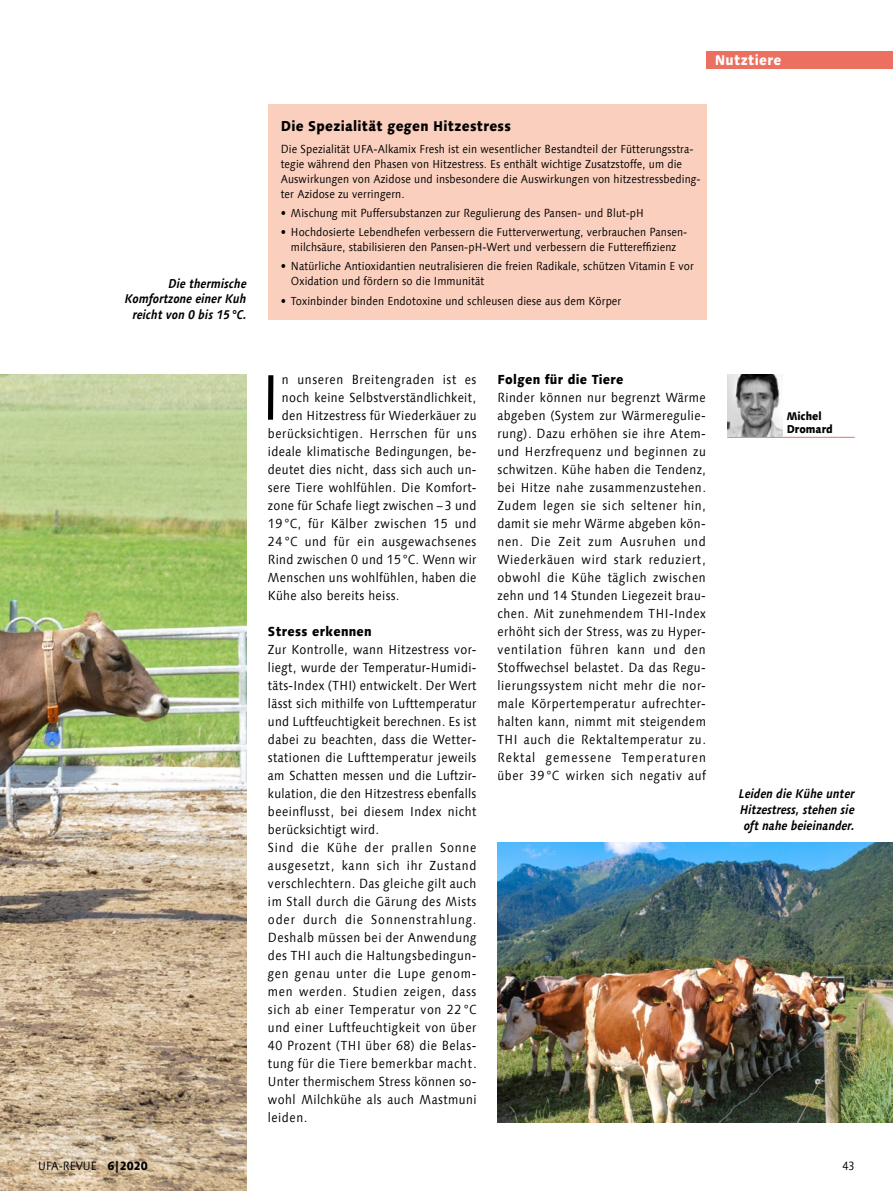
<style>
.page{position:relative;width:893px;height:1191px;background:#fff}
.page>*{position:absolute;margin:0;border:0;box-sizing:border-box;transform-origin:0 0}
.t1{font:64.2px "Linotype Syntax Com";color:#000;scale:.9 1}
.t2{font:800 14.25px "Linotype Syntax Com";letter-spacing:.02em;color:#000;scale:.9 1}
.t3{font:800 14.25px "Linotype Syntax Com";letter-spacing:.025em;color:#fff;scale:.9 1}
.t4{font:13.2px/18px "Linotype Syntax Com";letter-spacing:.035em;color:#000;scale:.9 1}
.t5{font:800 13.2px "Linotype Syntax Com";letter-spacing:.025em;color:#000;scale:.9 1}
.t6{font:13.2px "Linotype Syntax Com";letter-spacing:.055em;color:#000;scale:.9 1}
.t7{font:italic 700 12.75px/15.8px "Linotype Syntax Com";letter-spacing:.005em;color:#000;text-align:right;scale:.9 1}
.t8{font:12px "Linotype Syntax Com";color:#000;scale:.9 1}
.t9{font:12px "Linotype Syntax Com";color:#000;scale:.88 1}
.t10{font:11.7px/15px "Linotype Syntax Com";letter-spacing:.01em;color:#000;scale:.9 1}
.t11{font:800 11.25px/13.5px "Linotype Syntax Com";color:#000;scale:.9 1}
.s1{font-weight:800}
</style>
<div class="page">
<hr style="left:727px;top:437px;width:128px;height:1px;background:#eb7060">
<img style="left:727px;top:375px;width:55px;height:62px">
<img style="left:0;top:374px;width:247px;height:817px">
<img style="left:498px;top:842px;width:395px;height:281px">
<div style="left:706px;top:51px;width:187px;height:17px;background:#eb7060"></div>
<div style="left:268px;top:104px;width:438px;height:215px;background:#facfbe"></div>
<p class="t3" style="left:715px;top:51px;width:76px">Nutztiere</p>
<p class="t7" style="left:125px;top:275px;width:137px">Die thermische<br>Komfortzone einer Kuh reicht von 0 bis 15°C.</p>
<p class="t2" style="left:281px;top:117px;width:257px">Die Spezialität gegen Hitzestress</p>
<p class="t10" style="left:281px;top:141px;width:468px">Die Spezialität UFA-Alkamix Fresh ist ein wesentlicher Bestandteil der Fütterungsstra&shy;tegie während den Phasen von Hitzestress. Es enthält wichtige Zusatzstoffe, um die Auswirkungen von Azidose und insbesondere die Auswirkungen von hitzestressbeding&shy;ter Azidose zu verringern.</p>
<p class="t10" style="left:281px;top:205px;width:405px">• Mischung mit Puffersubstanzen zur Regulierung des Pansen- und Blut-pH</p>
<p class="t10" style="left:281px;top:224px;width:453px;text-align:center">• Hochdosierte Lebendhefen verbessern die Futterverwertung, verbrauchen Pansen&shy;milchsäure, stabilisieren den Pansen-pH-Wert und verbessern die Futtereffizienz</p>
<p class="t10" style="left:291px;top:259px;width:449px;text-indent:-10px">• Natürliche Antioxidantien neutralisieren die freien Radikale, schützen Vitamin E vor<br>Oxidation und fördern so die Immunität</p>
<p class="t10" style="left:281px;top:293px;width:380px">• Toxinbinder binden Endotoxine und schleusen diese aus dem Körper</p>
<h1 class="t1" style="left:261px;top:357px;width:22px">I</h1>
<p class="t6" style="left:282px;top:371px;width:218px">n unseren Breitengraden ist es</p>
<p class="t4" style="left:282px;top:388px;width:218px">noch keine Selbstverständlichkeit,</p>
<p class="t4" style="left:282px;top:406px;width:218px">den Hitzestress für Wiederkäuer zu</p>
<p class="t4" style="left:268px;top:424px;width:233px">berücksichtigen. Herrschen für uns</p>
<p class="t4" style="left:268px;top:442px;width:233px">ideale klimatische Bedingungen, be-</p>
<p class="t4" style="left:268px;top:460px;width:233px">deutet dies nicht, dass sich auch un-</p>
<p class="t4" style="left:268px;top:478px;width:233px">sere Tiere wohlfühlen. Die Komfort-</p>
<p class="t4" style="left:268px;top:496px;width:233px">zone für Schafe liegt zwischen – 3 und</p>
<p class="t4" style="left:268px;top:514px;width:233px">19 °C, für Kälber zwischen 15 und</p>
<p class="t4" style="left:268px;top:532px;width:233px">24 °C und für ein ausgewachsenes</p>
<p class="t4" style="left:268px;top:550px;width:233px">Rind zwischen 0 und 15 °C. Wenn wir</p>
<p class="t4" style="left:268px;top:568px;width:233px">Menschen uns wohlfühlen, haben die</p>
<p class="t4" style="left:268px;top:586px;width:148px">Kühe also bereits heiss.</p>
<p class="t5" style="left:268px;top:622px;width:117px">Stress erkennen</p>
<p class="t4" style="left:268px;top:640px;width:233px">Zur Kontrolle, wann Hitzestress vor&shy;liegt, wurde der Temperatur-Humidi&shy;täts-Index (THI) entwickelt. Der Wert lässt sich mithilfe von Lufttemperatur und Luftfeuchtigkeit berechnen. Es ist dabei zu beachten, dass die Wetter&shy;stationen die Lufttemperatur jeweils am Schatten messen und die Luftzir&shy;kulation, die den Hitzestress ebenfalls beeinflusst, bei diesem Index nicht berücksichtigt wird.<br>Sind die Kühe der prallen Sonne ausgesetzt, kann sich ihr Zustand verschlechtern. Das gleiche gilt auch im Stall durch die Gärung des Mists oder durch die Sonnenstrahlung.<br>Deshalb müssen bei der Anwendung des THI auch die Haltungsbedingun&shy;gen genau unter die Lupe genom&shy;men werden. Studien zeigen, dass sich ab einer Temperatur von 22 °C und einer Luftfeuchtigkeit von über 40 Prozent (THI über 68) die Belas&shy;tung für die Tiere bemerkbar macht.<br>Unter thermischem Stress können so&shy;wohl Milchkühe als auch Mastmuni leiden.</p>
<p class="t5" style="left:497px;top:370px;width:142px">Folgen für die Tiere</p>
<p class="t4" style="left:497px;top:388px;width:233px;text-align:justify">Rinder können nur begrenzt Wärme abgeben (System zur Wärmeregulie&shy;rung). Dazu erhöhen sie ihre Atem&shy;und Herzfrequenz und beginnen zu schwitzen. Kühe haben die Tendenz, bei Hitze nahe zusammenzustehen.<br>Zudem legen sie sich seltener hin, damit sie mehr Wärme abgeben kön&shy;nen. Die Zeit zum Ausruhen und Wiederkäuen wird stark reduziert, obwohl die Kühe täglich zwischen zehn und 14 Stunden Liegezeit brau&shy;chen. Mit zunehmendem THI-Index erhöht sich der Stress, was zu Hyper&shy;ventilation führen kann und den Stoffwechsel belastet. Da das Regu&shy;lierungssystem nicht mehr die nor&shy;male Körpertemperatur aufrechter&shy;halten kann, nimmt mit steigendem THI auch die Rektaltemperatur zu.<br>Rektal gemessene Temperaturen über 39 °C wirken sich negativ auf</p>
<p class="t11" style="left:787px;top:409px;width:53px">Michel<br>Dromard</p>
<p class="t7" style="left:739px;top:785px;width:130px;text-align:center">Leiden die Kühe unter<br>Hitzestress, stehen sie oft nahe beieinander.</p>
<p class="t8" style="left:38px;top:1158px;width:123px">UFA-REVUE <span class="s1">6|2020</span></p>
<p class="t9" style="left:842px;top:1158px;width:16px">43</p>
</div>
